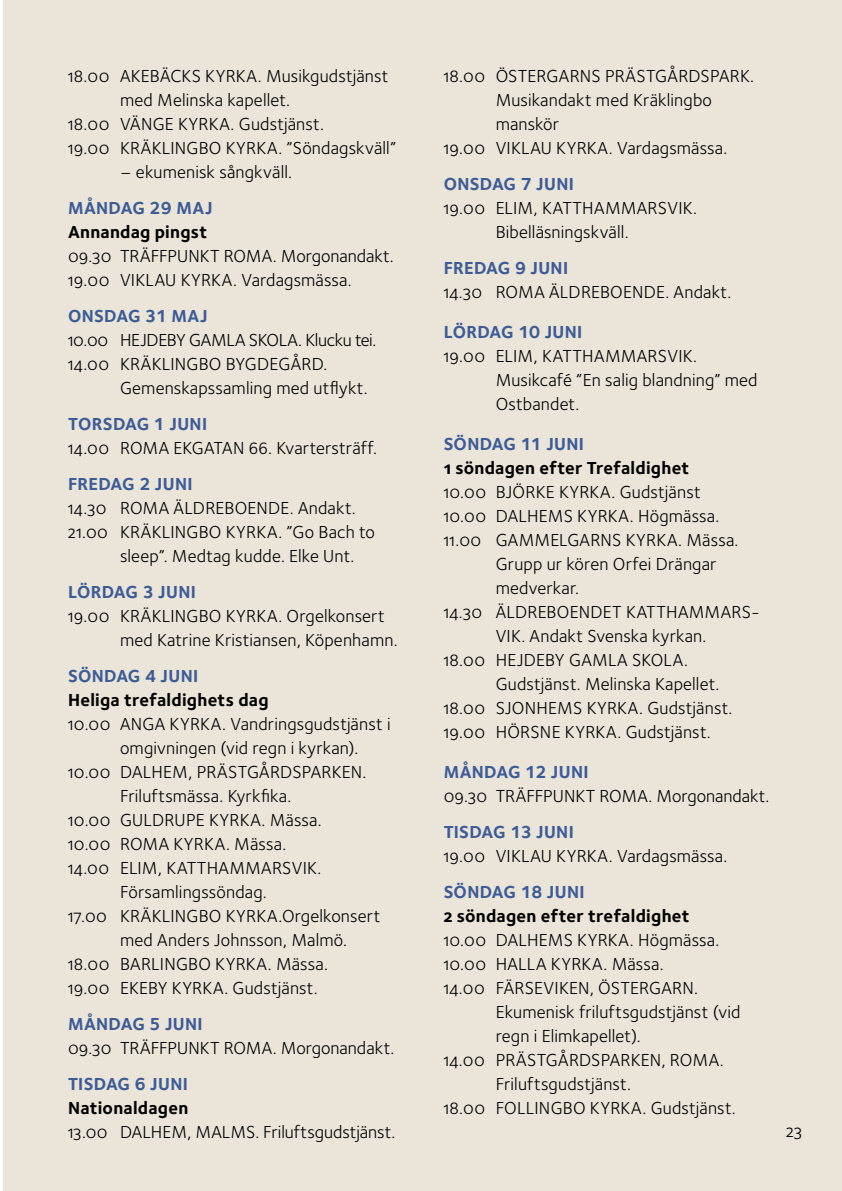
<style>
.page{position:relative;width:842px;height:1191px;background:#fff}
.page>*{position:absolute;margin:0;border:0;box-sizing:border-box;transform-origin:0 0}
.t1{font:18px/24px "Foundry Sterling Book OSF";letter-spacing:.01em;color:#000}
.t2{font:700 18px "Foundry Sterling";letter-spacing:.015em;color:#3c5c98}
.t3{font:18px "Foundry Sterling Bold OSF";letter-spacing:.015em;color:#000}
</style>
<div class="page">
<div style="left:3px;top:0;width:839px;height:1191px;background:#ebe4d8"></div>
<p class="t1" style="left:68px;top:63px;width:322px">18.00 AKEBÄCKS KYRKA. Musikgudstjänst</p>
<p class="t1" style="left:120px;top:87px;width:172px">med Melinska kapellet.</p>
<p class="t1" style="left:68px;top:111px;width:257px">18.00 VÄNGE KYRKA. Gudstjänst.</p>
<p class="t1" style="left:68px;top:135px;width:329px">19.00 KRÄKLINGBO KYRKA. ”Söndagskväll”</p>
<p class="t1" style="left:120px;top:159px;width:174px">– ekumenisk sångkväll.</p>
<p class="t2" style="left:68px;top:195px;width:146px">MÅNDAG 29 MAJ</p>
<p class="t3" style="left:68px;top:219px;width:141px">Annandag pingst</p>
<p class="t1" style="left:68px;top:243px;width:327px">09.30 TRÄFFPUNKT ROMA. Morgonandakt.<br>19.00 VIKLAU KYRKA. Vardagsmässa.</p>
<p class="t2" style="left:68px;top:303px;width:141px">ONSDAG 31 MAJ</p>
<p class="t1" style="left:68px;top:327px;width:310px">10.00 HEJDEBY GAMLA SKOLA. Klucku tei.<br>14.00 KRÄKLINGBO BYGDEGÅRD.</p>
<p class="t1" style="left:120px;top:375px;width:249px">Gemenskapssamling med utflykt.</p>
<p class="t2" style="left:68px;top:411px;width:141px">TORSDAG 1 JUNI</p>
<p class="t1" style="left:68px;top:435px;width:311px">14.00 ROMA EKGATAN 66. Kvartersträff.</p>
<p class="t2" style="left:68px;top:471px;width:126px">FREDAG 2 JUNI</p>
<p class="t1" style="left:68px;top:495px;width:289px">14.30 ROMA ÄLDREBOENDE. Andakt.</p>
<p class="t1" style="left:68px;top:519px;width:308px">21.00 KRÄKLINGBO KYRKA. ”Go Bach to</p>
<p class="t1" style="left:120px;top:543px;width:236px">sleep”. Medtag kudde. Elke Unt.</p>
<p class="t2" style="left:68px;top:579px;width:129px">LÖRDAG 3 JUNI</p>
<p class="t1" style="left:120px;top:603px;width:279px;text-indent:-52px">19.00 KRÄKLINGBO KYRKA. Orgelkonsert med Katrine Kristiansen, Köpenhamn.</p>
<p class="t2" style="left:68px;top:663px;width:132px">SÖNDAG 4 JUNI</p>
<p class="t3" style="left:68px;top:687px;width:202px">Heliga trefaldighets dag</p>
<p class="t1" style="left:68px;top:711px;width:324px">10.00 ANGA KYRKA. Vandringsgudstjänst i</p>
<p class="t1" style="left:120px;top:735px;width:240px">omgivningen (vid regn i kyrkan).</p>
<p class="t1" style="left:68px;top:759px;width:300px">10.00 DALHEM, PRÄSTGÅRDSPARKEN.</p>
<p class="t1" style="left:120px;top:783px;width:173px">Friluftsmässa. Kyrkfika.</p>
<p class="t1" style="left:68px;top:807px;width:255px">10.00 GULDRUPE KYRKA. Mässa.</p>
<p class="t1" style="left:68px;top:831px;width:220px">10.00 ROMA KYRKA. Mässa.</p>
<p class="t1" style="left:68px;top:855px;width:255px">14.00 ELIM, KATTHAMMARSVIK.</p>
<p class="t1" style="left:120px;top:879px;width:148px">Församlingssöndag.</p>
<p class="t1" style="left:68px;top:903px;width:314px">17.00 KRÄKLINGBO KYRKA.Orgelkonsert</p>
<p class="t1" style="left:120px;top:927px;width:229px">med Anders Johnsson, Malmö.</p>
<p class="t1" style="left:68px;top:951px;width:261px">18.00 BARLINGBO KYRKA. Mässa.</p>
<p class="t1" style="left:68px;top:975px;width:251px">19.00 EKEBY KYRKA. Gudstjänst.</p>
<p class="t2" style="left:68px;top:1011px;width:136px">MÅNDAG 5 JUNI</p>
<p class="t1" style="left:68px;top:1035px;width:328px">09.30 TRÄFFPUNKT ROMA. Morgonandakt.</p>
<p class="t2" style="left:68px;top:1071px;width:121px">TISDAG 6 JUNI</p>
<p class="t3" style="left:68px;top:1095px;width:122px">Nationaldagen</p>
<p class="t1" style="left:68px;top:1119px;width:329px">13.00 DALHEM, MALMS. Friluftsgudstjänst.</p>
<p class="t1" style="left:444px;top:63px;width:312px">18.00 ÖSTERGARNS PRÄSTGÅRDSPARK.</p>
<p class="t1" style="left:496px;top:87px;width:218px">Musikandakt med Kräklingbo</p>
<p class="t1" style="left:496px;top:111px;width:65px">manskör</p>
<p class="t1" style="left:444px;top:135px;width:285px">19.00 VIKLAU KYRKA. Vardagsmässa.</p>
<p class="t2" style="left:444px;top:171px;width:132px">ONSDAG 7 JUNI</p>
<p class="t1" style="left:496px;top:195px;width:203px;text-indent:-52px">19.00 ELIM, KATTHAMMARSVIK.<br>Bibelläsningskväll.</p>
<p class="t2" style="left:444px;top:255px;width:126px">FREDAG 9 JUNI</p>
<p class="t1" style="left:444px;top:279px;width:289px">14.30 ROMA ÄLDREBOENDE. Andakt.</p>
<p class="t2" style="left:444px;top:319px;width:140px">LÖRDAG 10 JUNI</p>
<p class="t1" style="left:496px;top:343px;width:263px;text-indent:-52px">19.00 ELIM, KATTHAMMARSVIK.<br>Musikcafé ”En salig blandning” med<br>Ostbandet.</p>
<p class="t2" style="left:444px;top:431px;width:142px">SÖNDAG 11 JUNI</p>
<p class="t3" style="left:444px;top:455px;width:247px">1 söndagen efter Trefaldighet</p>
<p class="t1" style="left:444px;top:479px;width:259px">10.00 BJÖRKE KYRKA. Gudstjänst</p>
<p class="t1" style="left:444px;top:503px;width:277px">10.00 DALHEMS KYRKA. Högmässa.</p>
<p class="t1" style="left:444px;top:527px;width:296px">11.00 GAMMELGARNS KYRKA. Mässa.</p>
<p class="t1" style="left:496px;top:551px;width:222px">Grupp ur kören Orfei Drängar</p>
<p class="t1" style="left:496px;top:575px;width:85px">medverkar.</p>
<p class="t1" style="left:444px;top:599px;width:318px">14.30 ÄLDREBOENDET KATTHAMMARS-</p>
<p class="t1" style="left:496px;top:623px;width:212px">VIK. Andakt Svenska kyrkan.</p>
<p class="t1" style="left:444px;top:647px;width:246px">18.00 HEJDEBY GAMLA SKOLA.</p>
<p class="t1" style="left:496px;top:671px;width:225px">Gudstjänst. Melinska Kapellet.</p>
<p class="t1" style="left:444px;top:695px;width:290px">18.00 SJONHEMS KYRKA. Gudstjänst.</p>
<p class="t1" style="left:444px;top:719px;width:269px">19.00 HÖRSNE KYRKA. Gudstjänst.</p>
<p class="t2" style="left:444px;top:759px;width:146px">MÅNDAG 12 JUNI</p>
<p class="t1" style="left:444px;top:783px;width:327px">09.30 TRÄFFPUNKT ROMA. Morgonandakt.</p>
<p class="t2" style="left:444px;top:819px;width:132px">TISDAG 13 JUNI</p>
<p class="t1" style="left:444px;top:843px;width:285px">19.00 VIKLAU KYRKA. Vardagsmässa.</p>
<p class="t2" style="left:444px;top:879px;width:142px">SÖNDAG 18 JUNI</p>
<p class="t3" style="left:444px;top:903px;width:247px">2 söndagen efter trefaldighet</p>
<p class="t1" style="left:444px;top:927px;width:277px">10.00 DALHEMS KYRKA. Högmässa.<br>10.00 HALLA KYRKA. Mässa.<br>14.00 FÄRSEVIKEN, ÖSTERGARN.</p>
<p class="t1" style="left:496px;top:999px;width:246px">Ekumenisk friluftsgudstjänst (vid</p>
<p class="t1" style="left:496px;top:1023px;width:147px">regn i Elimkapellet).</p>
<p class="t1" style="left:444px;top:1047px;width:282px">14.00 PRÄSTGÅRDSPARKEN, ROMA.</p>
<p class="t1" style="left:496px;top:1071px;width:137px">Friluftsgudstjänst.</p>
<p class="t1" style="left:444px;top:1095px;width:294px">18.00 FOLLINGBO KYRKA. Gudstjänst.</p>
<p class="t1" style="left:786px;top:1118px;width:18px">23</p>
</div>
